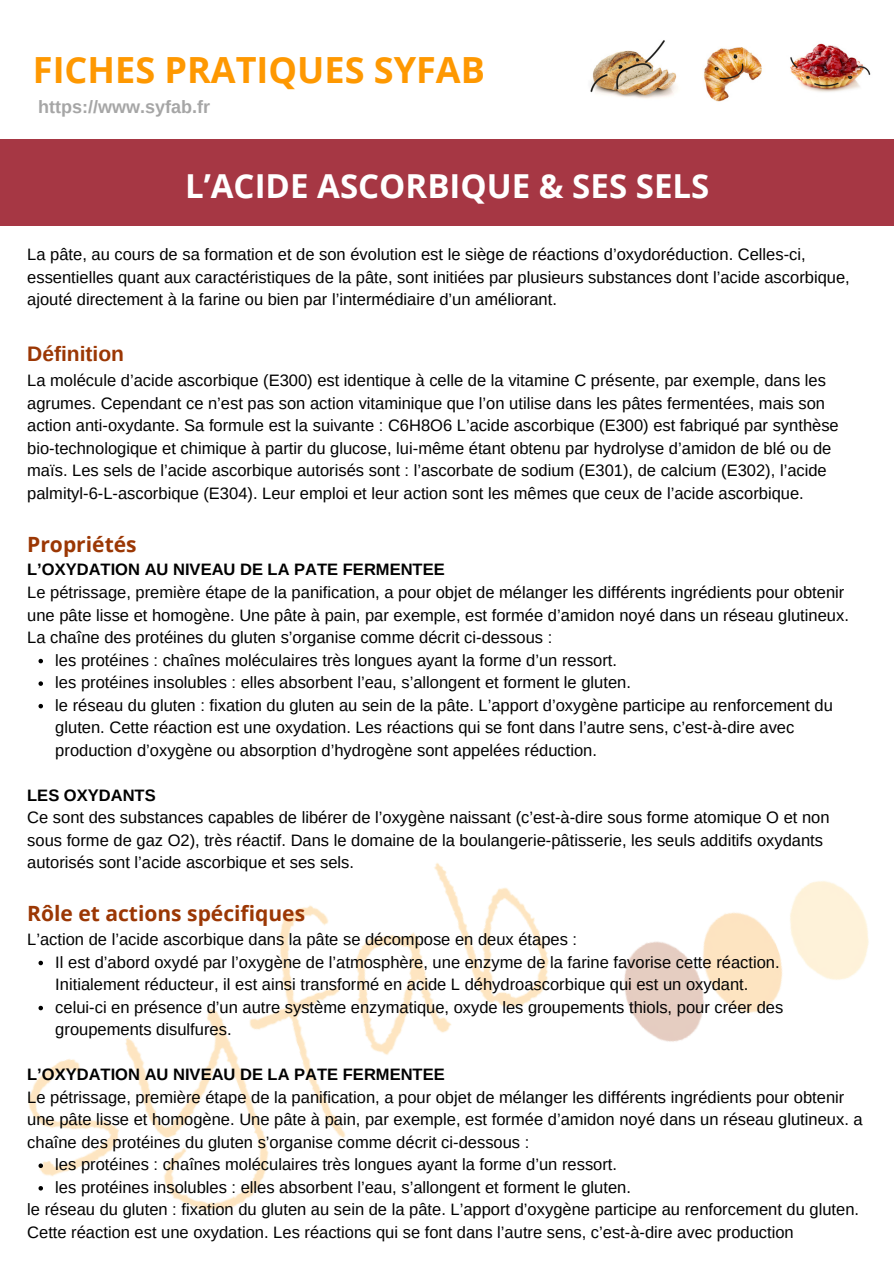
<style>
.page{position:relative;width:894px;height:1264px;background:#fff}
.page>*{position:absolute;margin:0;border:0;box-sizing:border-box;transform-origin:0 0}
.t1{font:700 36px "Open Sans";color:#fe9801}
.t2{font:700 33px "Open Sans";color:#fff}
.t3{font:700 21px "Open Sans";color:#9b3704}
.t4{font:700 21px "Arimo";color:#9b3704}
.t5{font:700 18px "Arimo";color:#a6a6a6}
.t6{font:16.5px/22.5px "Arimo";color:#010101}
.t7{font:16.5px/22.5px "Arimo";color:#000}
.t8{font:700 16.5px "Arimo";color:#010101}
</style>
<div class="page">
<img style="left:28px;top:703px;width:841px;height:508px">
<svg style="left:38px;top:659px;width:5px;height:4px"></svg>
<svg style="left:38px;top:681px;width:5px;height:5px"></svg>
<svg style="left:38px;top:704px;width:5px;height:4px"></svg>
<svg style="left:38px;top:960px;width:5px;height:5px"></svg>
<svg style="left:38px;top:1005px;width:5px;height:5px"></svg>
<svg style="left:38px;top:1163px;width:5px;height:4px"></svg>
<svg style="left:38px;top:1185px;width:5px;height:5px"></svg>
<div style="left:0;top:139px;width:893px;height:86px;background:#a63744"></div>
<img style="left:703px;top:47px;width:59px;height:55px">
<img style="left:790px;top:43px;width:81px;height:49px">
<img style="left:590px;top:40px;width:87px;height:59px">
<p class="t1" style="left:33px;top:45px;width:453px">FICHES PRATIQUES SYFAB</p>
<p class="t5" style="left:38px;top:97px;width:173px">https://www.syfab.fr</p>
<p class="t2" style="left:185px;top:163px;width:525px">L’ACIDE ASCORBIQUE &amp; SES SELS</p>
<p class="t6" style="left:27px;top:243px;width:823px">La pâte, au cours de sa formation et de son évolution est le siège de réactions d’oxydoréduction. Celles-ci, essentielles quant aux caractéristiques de la pâte, sont initiées par plusieurs substances dont l’acide ascorbique, ajouté directement à la farine ou bien par l’intermédiaire d’un améliorant.</p>
<p class="t4" style="left:27px;top:342px;width:98px">Définition</p>
<p class="t7" style="left:27px;top:369px;width:812px">La molécule d’acide ascorbique (E300) est identique à celle de la vitamine C présente, par exemple, dans les agrumes. Cependant ce n’est pas son action vitaminique que l’on utilise dans les pâtes fermentées, mais son action anti-oxydante. Sa formule est la suivante : C6H8O6 L’acide ascorbique (E300) est fabriqué par synthèse bio-technologique et chimique à partir du glucose, lui-même étant obtenu par hydrolyse d’amidon de blé ou de maïs. Les sels de l’acide ascorbique autorisés sont : l’ascorbate de sodium (E301), de calcium (E302), l’acide palmityl-6-L-ascorbique (E304). Leur emploi et leur action sont les mêmes que ceux de l’acide ascorbique.</p>
<p class="t3" style="left:27px;top:529px;width:111px">Propriétés</p>
<p class="t8" style="left:27px;top:560px;width:419px">L’OXYDATION AU NIVEAU DE LA PATE FERMENTEE</p>
<p class="t6" style="left:27px;top:581px;width:823px">Le pétrissage, première étape de la panification, a pour objet de mélanger les différents ingrédients pour obtenir une pâte lisse et homogène. Une pâte à pain, par exemple, est formée d’amidon noyé dans un réseau glutineux.<br>La chaîne des protéines du gluten s’organise comme décrit ci-dessous :</p>
<p class="t6" style="left:55px;top:648px;width:563px">les protéines : chaînes moléculaires très longues ayant la forme d’un ressort.</p>
<p class="t6" style="left:55px;top:671px;width:577px">les protéines insolubles : elles absorbent l’eau, s’allongent et forment le gluten.</p>
<p class="t6" style="left:55px;top:693px;width:779px">le réseau du gluten : fixation du gluten au sein de la pâte. L’apport d’oxygène participe au renforcement du gluten. Cette réaction est une oxydation. Les réactions qui se font dans l’autre sens, c’est-à-dire avec production d’oxygène ou absorption d’hydrogène sont appelées réduction.</p>
<p class="t8" style="left:27px;top:785px;width:130px">LES OXYDANTS</p>
<p class="t6" style="left:27px;top:806px;width:803px">Ce sont des substances capables de libérer de l’oxygène naissant (c’est-à-dire sous forme atomique O et non sous forme de gaz O2), très réactif. Dans le domaine de la boulangerie-pâtisserie, les seuls additifs oxydants autorisés sont l’acide ascorbique et ses sels.</p>
<p class="t3" style="left:27px;top:898px;width:279px">Rôle et actions spécifiques</p>
<p class="t6" style="left:27px;top:928px;width:551px">L’action de l’acide ascorbique dans la pâte se décompose en deux étapes :</p>
<p class="t6" style="left:55px;top:950px;width:725px">Il est d’abord oxydé par l’oxygène de l’atmosphère, une enzyme de la farine favorise cette réaction.<br>Initialement réducteur, il est ainsi transformé en acide L déhydroascorbique qui est un oxydant.</p>
<p class="t6" style="left:55px;top:995px;width:729px">celui-ci en présence d’un autre système enzymatique, oxyde les groupements thiols, pour créer des groupements disulfures.</p>
<p class="t8" style="left:27px;top:1065px;width:419px">L’OXYDATION AU NIVEAU DE LA PATE FERMENTEE</p>
<p class="t6" style="left:27px;top:1085px;width:836px">Le pétrissage, première étape de la panification, a pour objet de mélanger les différents ingrédients pour obtenir une pâte lisse et homogène. Une pâte à pain, par exemple, est formée d’amidon noyé dans un réseau glutineux. a chaîne des protéines du gluten s’organise comme décrit ci-dessous :</p>
<p class="t6" style="left:55px;top:1153px;width:563px">les protéines : chaînes moléculaires très longues ayant la forme d’un ressort.</p>
<p class="t6" style="left:55px;top:1175px;width:577px">les protéines insolubles : elles absorbent l’eau, s’allongent et forment le gluten.</p>
<p class="t6" style="left:27px;top:1198px;width:833px">le réseau du gluten : fixation du gluten au sein de la pâte. L’apport d’oxygène participe au renforcement du gluten.<br>Cette réaction est une oxydation. Les réactions qui se font dans l’autre sens, c’est-à-dire avec production</p>
</div>
